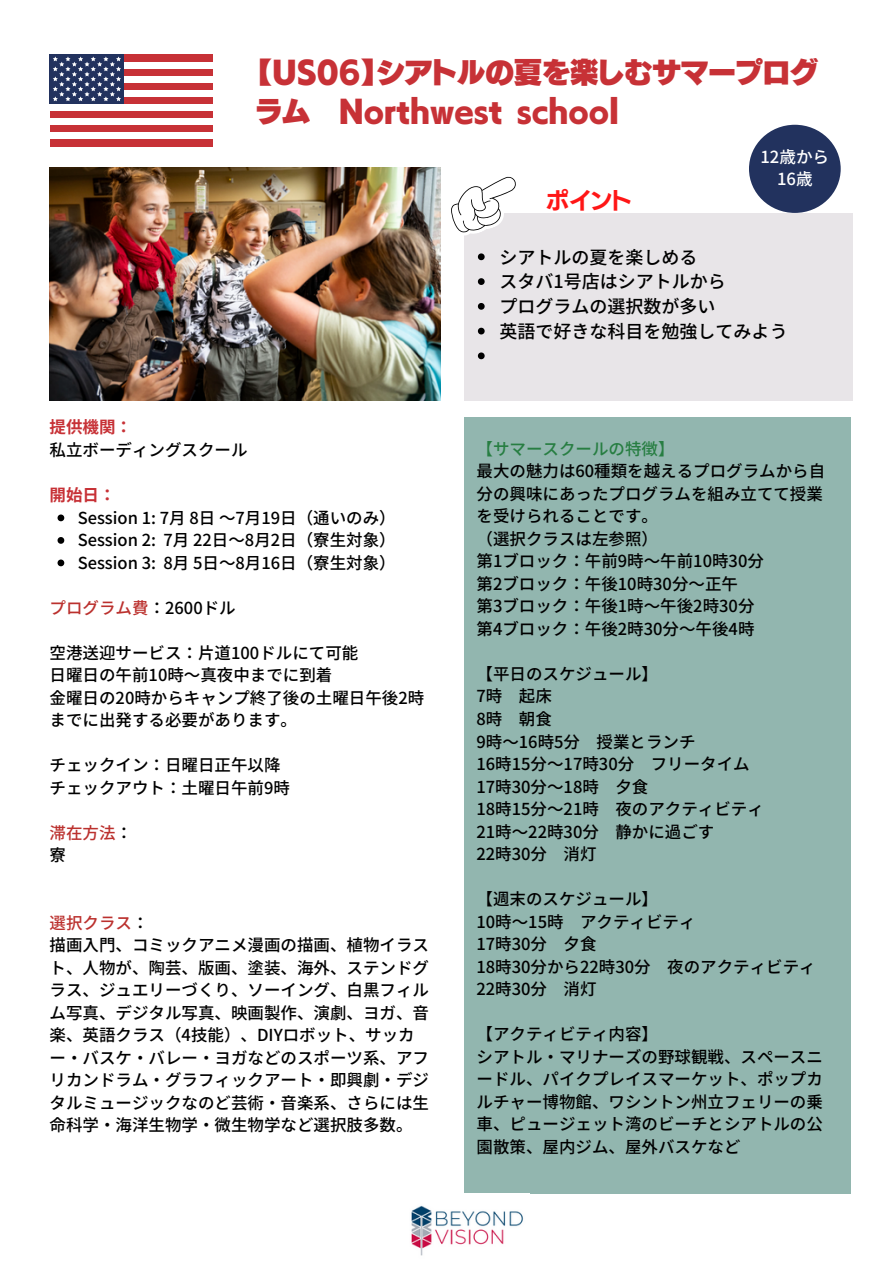
<style>
.page{position:relative;width:893px;height:1264px;background:#fff}
.page>*{position:absolute;margin:0;border:0;box-sizing:border-box;transform-origin:0 0}
.t1{font:28.5px/39.3px "TEST UD Kakugo Large U";color:#c73136}
.t2{font:22.95px "TEST UD Kakugo Large B";color:#ff1616}
.t3{font:500 18px "Noto Sans JP";color:#000}
.t4{font:500 16.65px "Noto Sans JP";color:#fff}
.t5{font:500 16.5px/22.5px "Noto Sans JP";color:#000}
.t6{font:500 16.5px "Noto Sans JP";color:#277e42}
.t7{font:500 16.5px "Noto Sans JP";color:#bb312e}
.t8{font:700 16.5px "Noto Sans JP";color:#c73136}
.s1{color:#bb312e}
.s2{color:#000}
</style>
<div class="page">
<div style="left:464px;top:213px;width:388px;height:187px;background:#e8e5e8"></div>
<svg style="left:478px;top:253px;width:6px;height:7px"></svg>
<svg style="left:478px;top:278px;width:6px;height:7px"></svg>
<svg style="left:478px;top:303px;width:6px;height:7px"></svg>
<svg style="left:478px;top:328px;width:6px;height:6px"></svg>
<svg style="left:478px;top:352px;width:6px;height:7px"></svg>
<svg style="left:440px;top:167px;width:76px;height:74px"></svg>
<div style="left:50px;top:54px;width:163px;height:92px;background:#c73136"></div>
<div style="left:50px;top:62px;width:163px;height:6px;background:#fff"></div>
<div style="left:50px;top:76px;width:163px;height:6px;background:#fff"></div>
<div style="left:50px;top:90px;width:163px;height:6px;background:#fff"></div>
<div style="left:50px;top:104px;width:163px;height:6px;background:#fff"></div>
<div style="left:50px;top:118px;width:163px;height:6px;background:#fff"></div>
<div style="left:50px;top:132px;width:163px;height:6px;background:#fff"></div>
<div style="left:50px;top:54px;width:74px;height:50px;background:#22325e"></div>
<svg style="left:53px;top:56px;width:68px;height:45px"></svg>
<div style="left:464px;top:417px;width:386px;height:776px;background:#92b6af"></div>
<div style="left:749px;top:125px;width:91px;height:88px;background:#22325e;border-radius:50%"></div>
<img style="left:411px;top:1205px;width:113px;height:51px">
<img style="left:50px;top:167px;width:390px;height:233px">
<svg style="left:58px;top:514px;width:6px;height:7px"></svg>
<svg style="left:58px;top:537px;width:6px;height:7px"></svg>
<svg style="left:58px;top:559px;width:6px;height:7px"></svg>
<p class="t1" style="left:256px;top:52px;width:563px">【US06】シアトルの夏を楽しむサマープログラム Northwest school</p>
<p class="t2" style="left:546px;top:189px;width:87px">ポイント</p>
<p class="t4" style="left:760px;top:143px;width:70px">12歳から</p>
<p class="t4" style="left:777px;top:166px;width:37px">16歳</p>
<p class="t8" style="left:50px;top:414px;width:84px">提供機関：</p>
<p class="t5" style="left:50px;top:438px;width:199px">私立ボーディングスクール</p>
<p class="t8" style="left:50px;top:482px;width:67px">開始日：</p>
<p class="t5" style="left:78px;top:505px;width:319px">Session 1: 7月 8日～7月 19日（通いのみ）</p>
<p class="t5" style="left:78px;top:528px;width:319px">Session 2: 7月 22日～8月 2日（寮生対象）</p>
<p class="t5" style="left:78px;top:550px;width:319px">Session 3: 8月 5日～8月 16日（寮生対象）</p>
<p class="t5" style="left:50px;top:595px;width:188px"><span class="s1">プログラム費</span>：2600ドル</p>
<p class="t5" style="left:50px;top:640px;width:310px">空港送迎サービス：片道100ドルにて可能</p>
<p class="t5" style="left:50px;top:663px;width:284px">日曜日の午前10時～真夜中までに到着</p>
<p class="t5" style="left:50px;top:685px;width:376px">金曜日の20時からキャンプ終了後の土曜日午後2時までに出発する必要があります。</p>
<p class="t5" style="left:50px;top:753px;width:232px">チェックイン：日曜日正午以降</p>
<p class="t5" style="left:50px;top:775px;width:242px">チェックアウト：土曜日午前9時</p>
<p class="t7" style="left:50px;top:819px;width:84px">滞在方法<span class="s2">：</span></p>
<p class="t5" style="left:50px;top:843px;width:18px">寮</p>
<p class="t7" style="left:50px;top:909px;width:100px">選択クラス<span class="s2">：</span></p>
<p class="t5" style="left:50px;top:933px;width:381px">描画入門、コミックアニメ漫画の描画、植物イラスト、人物が、陶芸、版画、塗装、海外、ステンドグラス、ジュエリーづくり、ソーイング、白黒フィルム写真、デジタル写真、映画製作、演劇、ヨガ、音楽、英語クラス（4技能）、DIYロボット、サッカー・バスケ・バレー・ヨガなどのスポーツ系、アフリカンドラム・グラフィックアート・即興劇・デジタルミュージックなのど芸術・音楽系、さらには生命科学・海洋生物学・微生物学など選択肢多数。</p>
<p class="t3" style="left:499px;top:243px;width:200px">シアトルの夏を楽しめる</p>
<p class="t3" style="left:499px;top:267px;width:228px">スタバ1号店はシアトルから</p>
<p class="t3" style="left:499px;top:292px;width:218px">プログラムの選択数が多い</p>
<p class="t3" style="left:499px;top:317px;width:290px">英語で好きな科目を勉強してみよう</p>
<p class="t6" style="left:476px;top:436px;width:199px">【サマースクールの特徴】</p>
<p class="t5" style="left:476px;top:459px;width:348px">最大の魅力は60種類を越えるプログラムから自分の興味にあったプログラムを組み立てて授業を受けられることです。</p>
<p class="t5" style="left:476px;top:526px;width:183px">（選択クラスは左参照）</p>
<p class="t5" style="left:476px;top:549px;width:289px">第1ブロック：午前9時～午前10時30分</p>
<p class="t5" style="left:476px;top:571px;width:263px">第2ブロック：午後10時30分～正午</p>
<p class="t5" style="left:476px;top:594px;width:279px">第3ブロック：午後1時～午後2時30分</p>
<p class="t5" style="left:476px;top:616px;width:279px">第4ブロック：午後2時30分～午後4時</p>
<p class="t5" style="left:476px;top:661px;width:183px">【平日のスケジュール】</p>
<p class="t5" style="left:476px;top:684px;width:77px">7時 起床</p>
<p class="t5" style="left:476px;top:706px;width:76px">8時 朝食</p>
<p class="t5" style="left:476px;top:729px;width:220px">9時～16時5分 授業とランチ</p>
<p class="t5" style="left:476px;top:751px;width:275px">16時15分～17時30分 フリータイム</p>
<p class="t5" style="left:476px;top:774px;width:172px">17時30分～18時 夕食</p>
<p class="t5" style="left:476px;top:796px;width:289px">18時15分～21時 夜のアクティビティ</p>
<p class="t5" style="left:476px;top:819px;width:239px">21時～22時30分 静かに過ごす</p>
<p class="t5" style="left:476px;top:841px;width:122px">22時30分 消灯</p>
<p class="t5" style="left:476px;top:886px;width:183px">【週末のスケジュール】</p>
<p class="t5" style="left:476px;top:909px;width:220px">10時～15時 アクティビティ</p>
<p class="t5" style="left:476px;top:931px;width:120px">17時30分 夕食</p>
<p class="t5" style="left:476px;top:954px;width:341px">18時30分から22時30分 夜のアクティビティ</p>
<p class="t5" style="left:476px;top:976px;width:122px">22時30分 消灯</p>
<p class="t5" style="left:476px;top:1021px;width:183px">【アクティビティ内容】</p>
<p class="t5" style="left:476px;top:1044px;width:348px;text-align:justify">シアトル・マリナーズの野球観戦、スペースニードル、パイクプレイスマーケット、ポップカルチャー博物館、ワシントン州立フェリーの乗車、ピュージェット湾のビーチとシアトルの公園散策、屋内ジム、屋外バスケなど</p>
</div>
